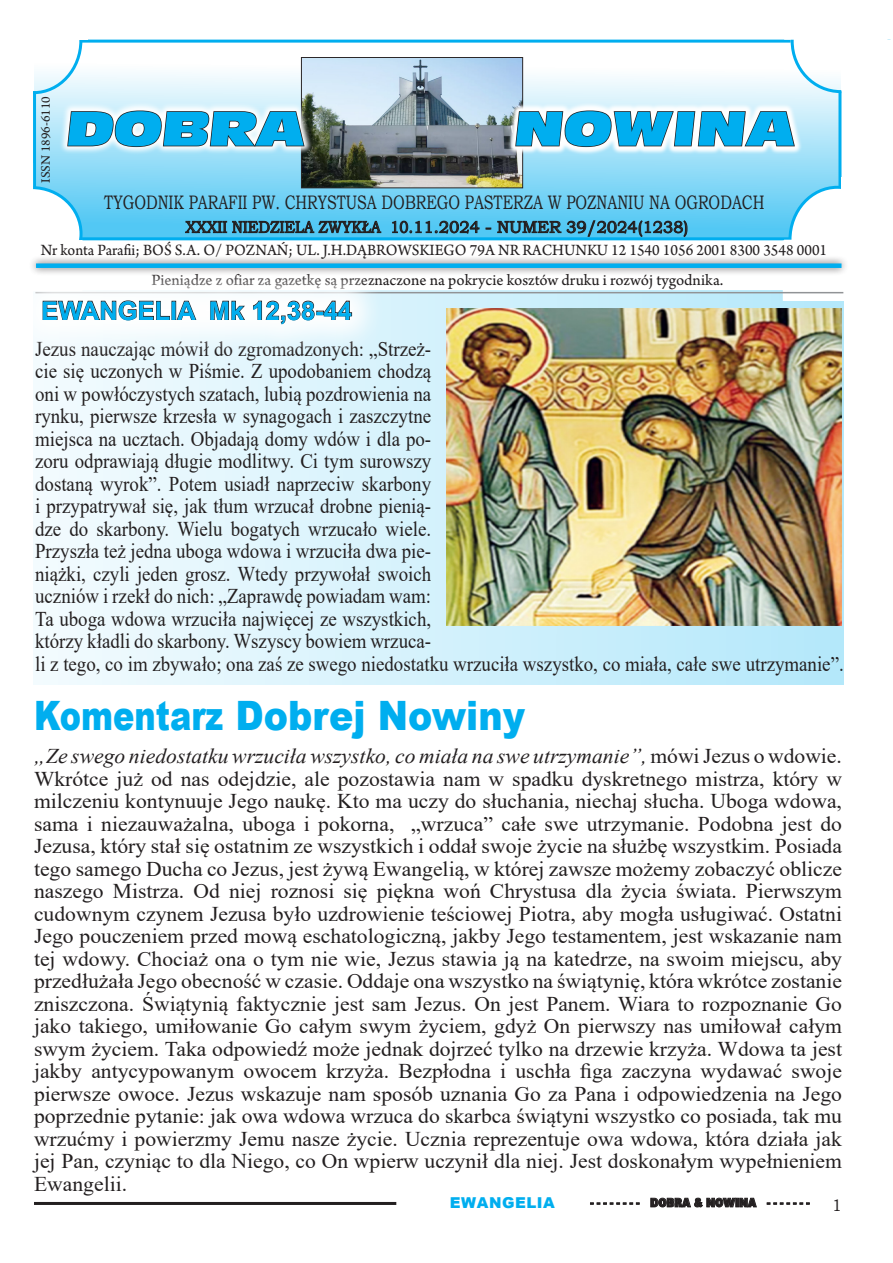
<style>
.page{position:relative;width:893px;height:1263px;background:#fff}
.page>*{position:absolute;margin:0;border:0;box-sizing:border-box;transform-origin:0 0}
.t1{font:45px "Antique Olive Compact";color:#00aeef;scale:1.25 1}
.t2{font:900 40.5px "Arial";color:#00aeef;scale:.79 1}
.t3{font:700 25.5px "Arial";color:#00aeef}
.t4{font:21px/22.5px "Times New Roman";color:#231f20;text-align:justify}
.t5{font:21px/22.5px "Times New Roman";color:#231f20;scale:.9 1}
.t6{font:19.5px "Bookman Old Style";color:#231f20;scale:.75 1}
.t7{font:16.5px "Arno Pro Sm Text";color:#231f20;scale:.95 1}
.t8{font:16.5px "Arno Pro Sm Text";color:#231f20}
.t9{font:16.5px "Bookman Old Style";color:#231f20;scale:.89 1}
.t10{font:16.5px "Bookman Old Style";color:#231f20}
.t11{font:900 15px "Arial";letter-spacing:.035em;color:#00aeef}
.t12{font:13.5px "Arno Pro Sm Text";color:#231f20}
.t13{font:900 12px "EFN Gilead";color:#231f20}
.s1{font-style:italic}
</style>
<div class="page">
<hr style="left:34px;top:1202px;width:362px;height:3px;background:#231f20">
<svg style="left:590px;top:1202px;width:50px;height:2px"></svg>
<svg style="left:650px;top:1197px;width:107px;height:11px"></svg>
<svg style="left:767px;top:1202px;width:43px;height:2px"></svg>
<div style="left:33px;top:290px;width:811px;height:395px;background:linear-gradient(to right,#f3fbfe,#b4e7f9)"></div>
<svg style="left:36px;top:156px;width:802px;height:81px;background:#70d0f4"></svg>
<img style="left:303px;top:59px;width:218px;height:127px">
<div style="left:301px;top:57px;width:222px;height:131px;border:1px solid #231f20"></div>
<svg style="left:305px;top:101px;width:8px;height:55px"></svg>
<svg style="left:507px;top:102px;width:7px;height:54px"></svg>
<hr style="left:80px;top:40px;width:711px;height:3px;background:#00aeef">
<svg style="left:514px;top:39px;width:377px;height:134px"></svg>
<hr style="left:82px;top:237px;width:709px;height:3px;background:#00aeef">
<svg style="left:783px;top:182px;width:55px;height:119px"></svg>
<svg style="left:34px;top:39px;width:271px;height:117px"></svg>
<hr style="left:33px;top:91px;width:3px;height:97px;background:#00aeef">
<hr style="left:838px;top:91px;width:3px;height:97px;background:#00aeef">
<div style="left:790px;top:187px;width:95px;height:105px;background:#fff;border-radius:50%"></div>
<div style="left:784px;top:240px;width:71px;height:61px;background:#fff"></div>
<svg style="left:185px;top:221px;width:197px;height:12px;background:#3b768d"></svg>
<svg style="left:392px;top:220px;width:88px;height:14px"></svg>
<svg style="left:497px;top:218px;width:191px;height:19px;background:#4696b5"></svg>
<div style="left:28px;top:255px;width:821px;height:21px;background:#231f20;opacity:.75"></div>
<div style="left:36px;top:263px;width:805px;height:5px;background:#00aeef"></div>
<hr style="left:35px;top:292px;width:808px;height:1px;background:#919396">
<svg style="left:28px;top:163px;width:55px;height:102px"></svg>
<img style="left:446px;top:308px;width:395px;height:317px">
<svg style="left:28px;top:265px;width:359px;height:94px"></svg>
<svg style="left:43px;top:301px;width:127px;height:19px"></svg>
<div style="left:172px;top:301px;width:4px;height:19px;border:1px solid #231f20"></div>
<svg style="left:177px;top:301px;width:19px;height:19px"></svg>
<svg style="left:211px;top:301px;width:33px;height:19px"></svg>
<svg style="left:253px;top:301px;width:99px;height:23px"></svg>
<p class="t12" style="left:38px;top:183px;width:88px;rotate:-90deg">ISSN 1896-6110</p>
<p class="t1" style="left:65px;top:98px;width:198px">DOBRA</p>
<p class="t1" style="left:513px;top:98px;width:232px">NOWINA</p>
<p class="t6" style="left:104px;top:190px;width:882px">TYGODNIK PARAFII PW. CHRYSTUSA DOBREGO PASTERZA W POZNANIU NA OGRODACH</p>
<p class="t9" style="left:186px;top:216px;width:566px">XXXII NIEDZIELA ZWYKŁA 10.11.2024 - NUMER 39/2024(1238)</p>
<p class="t8" style="left:151px;top:271px;width:574px">Pieniądze z ofiar za gazetkę są przeznaczone na pokrycie kosztów druku i rozwój tygodnika.</p>
<p class="t7" style="left:41px;top:241px;width:829px">Nr konta Parafii; BOŚ S.A. O/ POZNAŃ; UL. J.H.DĄBROWSKIEGO 79A NR RACHUNKU 12 1540 1056 2001 8300 3548 0001</p>
<p class="t3" style="left:41px;top:293px;width:312px">EWANGELIA Mk 12,38-44</p>
<p class="t5" style="left:35px;top:337px;width:900px">Jezus nauczając mówił do zgromadzonych: „Strzeż-<br>cie się uczonych w Piśmie. Z upodobaniem chodzą<br>oni w powłóczystych szatach, lubią pozdrowienia na<br>rynku, pierwsze krzesła w synagogach i zaszczytne<br>miejsca na ucztach. Objadają domy wdów i dla po-<br>zoru odprawiają długie modlitwy. Ci tym surowszy<br>dostaną wyrok”. Potem usiadł naprzeciw skarbony<br>i przypatrywał się, jak tłum wrzucał drobne pienią-<br>dze do skarbony. Wielu bogatych wrzucało wiele.<br>Przyszła też jedna uboga wdowa i wrzuciła dwa pie-<br>niążki, czyli jeden grosz. Wtedy przywołał swoich<br>uczniów i rzekł do nich: „Zaprawdę powiadam wam:<br>Ta uboga wdowa wrzuciła najwięcej ze wszystkich,<br>którzy kładli do skarbony. Wszyscy bowiem wrzuca-<br>li z tego, co im zbywało; ona zaś ze swego niedostatku wrzuciła wszystko, co miała, całe swe utrzymanie”.</p>
<p class="t2" style="left:34px;top:686px;width:623px">Komentarz Dobrej Nowiny</p>
<p class="t4" style="left:34px;top:744px;width:809px"><span class="s1">„Ze swego niedostatku wrzuciła wszystko, co miała na swe utrzymanie”,</span> mówi Jezus o wdowie.<br>Wkrótce już od nas odejdzie, ale pozostawia nam w spadku dyskretnego mistrza, który w milczeniu kontynuuje Jego naukę. Kto ma uczy do słuchania, niechaj słucha. Uboga wdowa, sama i niezauważalna, uboga i pokorna, „wrzuca” całe swe utrzymanie. Podobna jest do Jezusa, który stał się ostatnim ze wszystkich i oddał swoje życie na służbę wszystkim. Posiada tego samego Ducha co Jezus, jest żywą Ewangelią, w której zawsze możemy zobaczyć oblicze naszego Mistrza. Od niej roznosi się piękna woń Chrystusa dla życia świata. Pierwszym cudownym czynem Jezusa było uzdrowienie teściowej Piotra, aby mogła usługiwać. Ostatni Jego pouczeniem przed mową eschatologiczną, jakby Jego testamentem, jest wskazanie nam tej wdowy. Chociaż ona o tym nie wie, Jezus stawia ją na katedrze, na swoim miejscu, aby przedłużała Jego obecność w czasie. Oddaje ona wszystko na świątynię, która wkrótce zostanie zniszczona. Świątynią faktycznie jest sam Jezus. On jest Panem. Wiara to rozpoznanie Go jako takiego, umiłowanie Go całym swym życiem, gdyż On pierwszy nas umiłował całym swym życiem. Taka odpowiedź może jednak dojrzeć tylko na drzewie krzyża. Wdowa ta jest jakby antycypowanym owocem krzyża. Bezpłodna i uschła figa zaczyna wydawać swoje pierwsze owoce. Jezus wskazuje nam sposób uznania Go za Pana i odpowiedzenia na Jego poprzednie pytanie: jak owa wdowa wrzuca do skarbca świątyni wszystko co posiada, tak mu wrzućmy i powierzmy Jemu nasze życie. Ucznia reprezentuje owa wdowa, która działa jak jej Pan, czyniąc to dla Niego, co On wpierw uczynił dla niej. Jest doskonałym wypełnieniem Ewangelii.</p>
<p class="t11" style="left:450px;top:1191px;width:107px">EWANGELIA</p>
<p class="t13" style="left:590px;top:1195px;width:220px">- - - - - - - - DOBRA &amp; NOWINA - - - - - - -</p>
<p class="t10" style="left:832px;top:1195px;width:12px">1</p>
</div>
